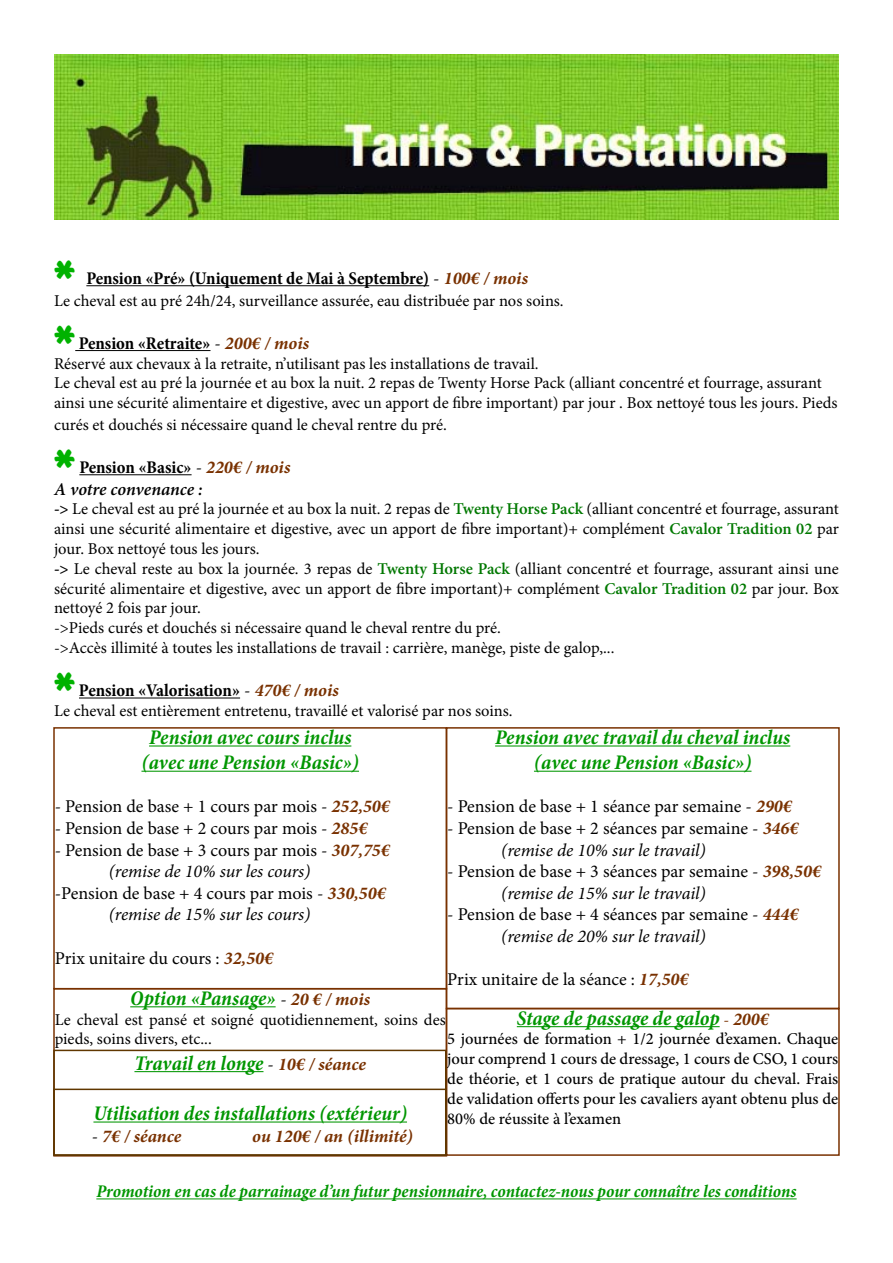
<style>
.page{position:relative;width:893px;height:1263px;background:#fff}
.page>*{position:absolute;margin:0;border:0;box-sizing:border-box;transform-origin:0 0}
.t1{font:italic 700 condensed 21px/25.2px "Minion Pro";color:#009600;text-align:center}
.t2{font:18px/21.6px "Minion Pro";color:#000}
.t3{font:700 condensed 18px "Minion Pro";letter-spacing:-.005em;color:#000}
.t4{font:italic 700 condensed 18px "Minion Pro";letter-spacing:-.005em;color:#009600}
.t5{font:italic 18px "Minion Pro";letter-spacing:-.005em;color:#000}
.t6{font:italic 600 18px/21.6px "Minion Pro";letter-spacing:-.005em;color:#000}
.t7{font:italic 700 18px "Minion Pro";letter-spacing:-.005em;color:#793100}
.t8{font:16.5px/19.8px "Minion Pro";color:#000}
.t9{font:500 16.5px/19.8px "Minion Pro";color:#000;text-align:justify}
.s1{font-family:"Marker Felt";font-weight:400;font-stretch:expanded;font-size:36px;color:#00b200}
.s2{font-weight:400;font-stretch:normal}
.s3{font-style:italic;font-stretch:normal;color:#793100}
.s4{font-family:"Marker Felt";font-weight:400;font-style:normal;font-stretch:expanded;font-size:36px;color:#00b200}
.s5{font-weight:700;font-style:normal;font-stretch:condensed}
.s6{font-weight:400;font-style:normal}
.s7{font-weight:700;color:#793100}
.s8{font-weight:700}
.s9{font-weight:600;color:#007900}
.s10{font-weight:600;color:#070}
.s11{font-weight:700;font-style:italic;color:#793100}
.s12{font-style:italic}
.s13{font-weight:400;font-style:normal;font-stretch:normal;font-size:18px;color:#000}
.s14{font-stretch:normal;font-size:18px;color:#793100}
.s15{font-weight:400;font-style:normal;color:#000}
.s16{font-weight:400;font-style:normal;font-stretch:normal;font-size:16.5px;color:#793100}
</style>
<div class="page">
<img style="left:54px;top:54px;width:785px;height:166px">
<hr style="left:86px;top:285px;width:343px;height:1px;background:#000">
<hr style="left:75px;top:350px;width:135px;height:1px;background:#000">
<hr style="left:79px;top:474px;width:113px;height:1px;background:#000">
<hr style="left:79px;top:697px;width:161px;height:1px;background:#000">
<hr style="left:149px;top:745px;width:202px;height:1px;background:#009600">
<hr style="left:141px;top:771px;width:218px;height:1px;background:#009600">
<hr style="left:495px;top:745px;width:295px;height:1px;background:#009600">
<hr style="left:534px;top:771px;width:217px;height:1px;background:#009600">
<div style="left:446px;top:727px;width:394px;height:282px;border:2px solid #793100"></div>
<hr style="left:130px;top:1006px;width:146px;height:1px;background:#009600">
<hr style="left:134px;top:1071px;width:129px;height:1px;background:#009600">
<hr style="left:93px;top:1121px;width:314px;height:1px;background:#009600">
<div style="left:53px;top:988px;width:394px;height:168px;border:2px solid #793100"></div>
<hr style="left:517px;top:1026px;width:203px;height:1px;background:#009600">
<div style="left:446px;top:1008px;width:394px;height:148px;border:2px solid #793100"></div>
<hr style="left:96px;top:1198px;width:701px;height:1px;background:#009600">
<div style="left:53px;top:1050px;width:393px;height:106px;border:2px solid #603700"></div>
<div style="left:53px;top:1088px;width:393px;height:68px;border:2px solid #603700"></div>
<p class="t3" style="left:54px;top:266px;width:476px"><span class="s1">*</span> Pension «Pré» (Uniquement de Mai à Septembre) <span class="s2">-</span> <span class="s3">100€ / mois</span></p>
<p class="t8" style="left:54px;top:290px;width:511px">Le cheval est au pré 24h/24, surveillance assurée, eau distribuée par nos soins.</p>
<p class="t3" style="left:54px;top:331px;width:257px"><span class="s1">*</span> Pension «Retraite» <span class="s2">-</span> <span class="s3">200€ / mois</span></p>
<p class="t8" style="left:54px;top:353px;width:785px">Réservé aux chevaux à la retraite, n’utilisant pas les installations de travail.<br>Le cheval est au pré la journée et au box la nuit. 2 repas de Twenty Horse Pack (alliant concentré et fourrage, assurant ainsi une sécurité alimentaire et digestive, avec un apport de fibre important) par jour . Box nettoyé tous les jours. Pieds</p>
<p class="t8" style="left:54px;top:415px;width:394px">curés et douchés si nécessaire quand le cheval rentre du pré.</p>
<p class="t6" style="left:54px;top:456px;width:238px"><span class="s4">*</span> <span class="s5">Pension «Basic»</span> <span class="s6">-</span> <span class="s7">220€ / mois<br></span>A votre convenance :</p>
<p class="t8" style="left:54px;top:499px;width:787px"><span class="s8">-&gt;</span> Le cheval est au pré la journée et au box la nuit. 2 repas de <span class="s9">Twenty Horse Pack</span> (alliant concentré et fourrage, assurant ainsi une sécurité alimentaire et digestive, avec un apport de fibre important)+ complément <span class="s9">Cavalor Tradition 02</span> par jour. Box nettoyé tous les jours.<br><span class="s8">-&gt;</span> Le cheval reste au box la journée. 3 repas de <span class="s10">Twenty Horse Pack</span> (alliant concentré et fourrage, assurant ainsi une sécurité alimentaire et digestive, avec un apport de fibre important)+ complément <span class="s9">Cavalor Tradition 02</span> par jour. Box nettoyé 2 fois par jour.<br>-&gt;Pieds curés et douchés si nécessaire quand le cheval rentre du pré.<br>-&gt;Accès illimité à toutes les installations de travail : carrière, manège, piste de galop,...</p>
<p class="t3" style="left:54px;top:678px;width:286px"><span class="s1">*</span> Pension «Valorisation» <span class="s2">-</span> <span class="s3">470€ / mois</span></p>
<p class="t8" style="left:54px;top:701px;width:460px">Le cheval est entièrement entretenu, travaillé et valorisé par nos soins.</p>
<p class="t1" style="left:141px;top:724px;width:219px">Pension avec cours inclus (avec une Pension «Basic»)</p>
<p class="t2" style="left:55px;top:796px;width:337px">- Pension de base + 1 cours par mois - <span class="s11">252,50€</span></p>
<p class="t2" style="left:55px;top:817px;width:314px">- Pension de base + 2 cours par mois - <span class="s11">285€</span></p>
<p class="t2" style="left:55px;top:839px;width:337px">- Pension de base + 3 cours par mois - <span class="s11">307,75€</span></p>
<p class="t5" style="left:109px;top:859px;width:203px">(remise de 10% sur les cours)</p>
<p class="t2" style="left:55px;top:882px;width:332px">-Pension de base + 4 cours par mois - <span class="s11">330,50€</span></p>
<p class="t5" style="left:109px;top:902px;width:203px">(remise de 15% sur les cours)</p>
<p class="t2" style="left:55px;top:947px;width:220px">Prix unitaire du cours : <span class="s11">32,50€</span></p>
<p class="t1" style="left:495px;top:724px;width:297px">Pension avec travail du cheval inclus (avec une Pension «Basic»)</p>
<p class="t2" style="left:447px;top:796px;width:346px">- Pension de base + 1 séance par semaine - <span class="s11">290€</span></p>
<p class="t2" style="left:501px;top:817px;width:299px;text-indent:-54px">- Pension de base + 2 séances par semaine - <span class="s11">346€ </span><span class="s12">(remise de 10% sur le travail)</span></p>
<p class="t2" style="left:501px;top:861px;width:321px;text-indent:-54px">- Pension de base + 3 séances par semaine - <span class="s11">398,50€ </span><span class="s12">(remise de 15% sur le travail)</span></p>
<p class="t2" style="left:501px;top:904px;width:299px;text-indent:-54px">- Pension de base + 4 séances par semaine - <span class="s11">444€ </span><span class="s12">(remise de 20% sur le travail)</span></p>
<p class="t2" style="left:447px;top:969px;width:243px">Prix unitaire de la séance : <span class="s11">17,50€</span></p>
<p class="t1" style="left:130px;top:985px;width:242px">Option «Pansage» <span class="s13">-</span> <span class="s14">20 € / mois</span></p>
<p class="t8" style="left:55px;top:1009px;width:392px">Le cheval est pansé et soigné quotidiennement, soins des pieds, soins divers, etc...</p>
<p class="t1" style="left:134px;top:1050px;width:233px">Travail en longe <span class="s13">-</span> <span class="s14">10€ / séance</span></p>
<p class="t1" style="left:93px;top:1100px;width:315px">Utilisation des installations (extérieur)</p>
<p class="t7" style="left:92px;top:1123px;width:91px"><span class="s15">-</span> 7€ / séance</p>
<p class="t7" style="left:252px;top:1123px;width:162px">ou 120€ / an (illimité)</p>
<p class="t1" style="left:517px;top:1005px;width:253px">Stage de passage de galop <span class="s16">-</span> <span class="s14">200€</span></p>
<p class="t9" style="left:447px;top:1029px;width:393px">5 journées de formation + 1/2 journée d’examen. Chaque jour comprend 1 cours de dressage, 1 cours de CSO, 1 cours de théorie, et 1 cours de pratique autour du cheval. Frais de validation offerts pour les cavaliers ayant obtenu plus de 80% de réussite à l’examen</p>
<p class="t4" style="left:96px;top:1179px;width:702px">Promotion en cas de parrainage d’un futur pensionnaire, contactez-nous pour connaître les conditions</p>
</div>
